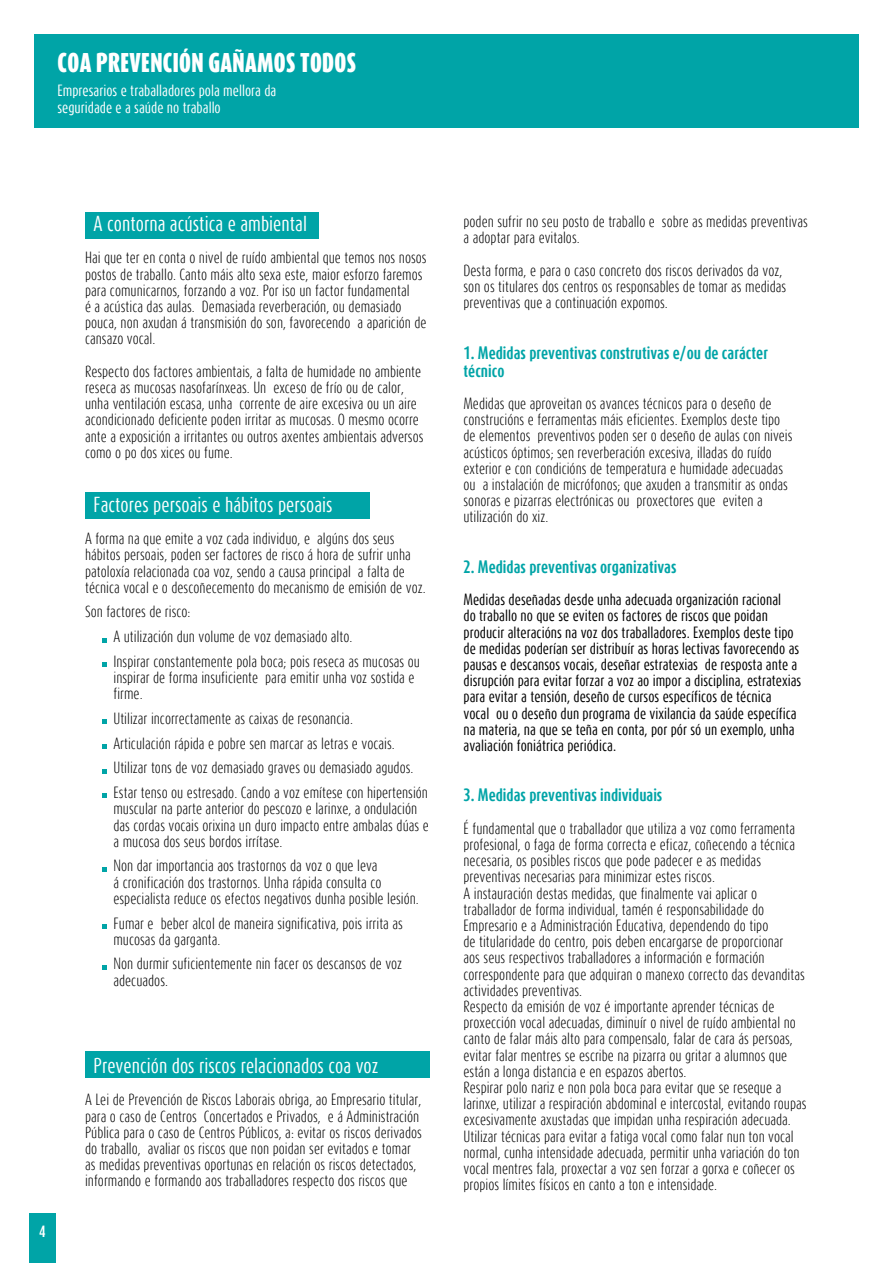
<style>
.page{position:relative;width:893px;height:1263px;background:#fff}
.page>*{position:absolute;margin:0;border:0;box-sizing:border-box;transform-origin:0 0}
.t1{font:900 22.5px "Dax Compact";letter-spacing:.015em;color:#fff}
.t2{font:18px "Dax Compact";color:#fff}
.t3{font:700 15px/18px "Dax Compact";color:#00a4a7}
.t4{font:300 13.5px/16.2px "Dax Compact";color:#000}
.t5{font:13.5px/16.2px "Dax Compact";color:#000}
.t6{font:13.5px/16.2px "Dax Compact";color:#fff}
.t7{font:700 13.5px "Dax Compact";color:#fff}
</style>
<div class="page">
<div style="left:34px;top:34px;width:825px;height:94px;background:#00a4a7"></div>
<div style="left:29px;top:1214px;width:27px;height:49px;background:#00a4a7"></div>
<div style="left:85px;top:492px;width:285px;height:26px;background:#00a4a7"></div>
<div style="left:85px;top:213px;width:234px;height:26px;background:#00a4a7"></div>
<div style="left:85px;top:1051px;width:344px;height:27px;background:#00a4a7"></div>
<svg style="left:102px;top:638px;width:4px;height:4px"></svg>
<svg style="left:102px;top:662px;width:4px;height:5px"></svg>
<svg style="left:102px;top:720px;width:4px;height:4px"></svg>
<svg style="left:102px;top:744px;width:4px;height:5px"></svg>
<svg style="left:102px;top:769px;width:4px;height:4px"></svg>
<svg style="left:102px;top:794px;width:4px;height:4px"></svg>
<svg style="left:102px;top:867px;width:4px;height:4px"></svg>
<svg style="left:102px;top:924px;width:4px;height:4px"></svg>
<svg style="left:102px;top:965px;width:4px;height:4px"></svg>
<h1 class="t1" style="left:58px;top:48px;width:300px">COA PREVENCIÓN GAÑAMOS TODOS</h1>
<p class="t6" style="left:57px;top:82px;width:221px">Empresarios e traballadores pola mellora da seguridade e a saúde no traballo</p>
<p class="t7" style="left:39px;top:1222px;width:8px">4</p>
<h2 class="t2" style="left:94px;top:212px;width:215px">A contorna acústica e ambiental</h2>
<p class="t4" style="left:85px;top:249px;width:343px">Hai que ter en conta o nivel de ruído ambiental que temos nos nosos postos de traballo. Canto máis alto sexa este, maior esforzo faremos para comunicarnos, forzando a voz. Por iso un factor fundamental<br>é a acústica das aulas. Demasiada reverberación, ou demasiado pouca, non axudan á transmisión do son, favorecendo a aparición de cansazo vocal.</p>
<p class="t4" style="left:85px;top:363px;width:340px">Respecto dos factores ambientais, a falta de humidade no ambiente reseca as mucosas nasofarínxeas. Un exceso de frío ou de calor, unha ventilación escasa, unha corrente de aire excesiva ou un aire acondicionado deficiente poden irritar as mucosas. O mesmo ocorre ante a exposición a irritantes ou outros axentes ambientais adversos como o po dos xices ou fume.</p>
<h2 class="t2" style="left:94px;top:493px;width:241px">Factores persoais e hábitos persoais</h2>
<p class="t4" style="left:85px;top:530px;width:342px">A forma na que emite a voz cada individuo, e algúns dos seus hábitos persoais, poden ser factores de risco á hora de sufrir unha patoloxía relacionada coa voz, sendo a causa principal a falta de técnica vocal e o descoñecemento do mecanismo de emisión de voz.</p>
<p class="t4" style="left:113px;top:599px;width:308px;line-height:24.8px;text-indent:-28px">Son factores de risco:<br>A utilización dun volume de voz demasiado alto.<br>Inspirar constantemente pola boca; pois reseca as mucosas ou</p>
<p class="t4" style="left:113px;top:669px;width:303px">inspirar de forma insuficiente para emitir unha voz sostida e firme.</p>
<p class="t4" style="left:113px;top:706px;width:316px;line-height:24.8px">Utilizar incorrectamente as caixas de resonancia.<br>Articulación rápida e pobre sen marcar as letras e vocais.<br>Utilizar tons de voz demasiado graves ou demasiado agudos.<br>Estar tenso ou estresado. Cando a voz emítese con hipertensión</p>
<p class="t4" style="left:113px;top:800px;width:317px">muscular na parte anterior do pescozo e larinxe, a ondulación das cordas vocais orixina un duro impacto entre ambalas dúas e a mucosa dos seus bordos irrítase.</p>
<p class="t4" style="left:113px;top:857px;width:307px">Non dar importancia aos trastornos da voz o que leva<br>á cronificación dos trastornos. Unha rápida consulta co especialista reduce os efectos negativos dunha posible lesión.</p>
<p class="t4" style="left:113px;top:914px;width:291px">Fumar e beber alcol de maneira significativa, pois irrita as mucosas da garganta.</p>
<p class="t4" style="left:113px;top:955px;width:290px">Non durmir suficientemente nin facer os descansos de voz adecuados.</p>
<h2 class="t2" style="left:94px;top:1054px;width:286px">Prevención dos riscos relacionados coa voz</h2>
<p class="t4" style="left:85px;top:1091px;width:338px">A Lei de Prevención de Riscos Laborais obriga, ao Empresario titular, para o caso de Centros Concertados e Privados, e á Administración Pública para o caso de Centros Públicos, a: evitar os riscos derivados do traballo, avaliar os riscos que non poidan ser evitados e tomar as medidas preventivas oportunas en relación os riscos detectados, informando e formando aos traballadores respecto dos riscos que</p>
<p class="t4" style="left:463px;top:213px;width:346px">poden sufrir no seu posto de traballo e sobre as medidas preventivas a adoptar para evitalos.</p>
<p class="t4" style="left:463px;top:262px;width:324px">Desta forma, e para o caso concreto dos riscos derivados da voz, son os titulares dos centros os responsables de tomar as medidas preventivas que a continuación expomos.</p>
<p class="t3" style="left:463px;top:343px;width:306px">1. Medidas preventivas construtivas e/ou de carácter técnico</p>
<p class="t4" style="left:463px;top:395px;width:331px">Medidas que aproveitan os avances técnicos para o deseño de construcións e ferramentas máis eficientes. Exemplos deste tipo de elementos preventivos poden ser o deseño de aulas con niveis acústicos óptimos; sen reverberación excesiva, illadas do ruído exterior e con condicións de temperatura e humidade adecuadas ou a instalación de micrófonos; que axuden a transmitir as ondas sonoras e pizarras electrónicas ou proxectores que eviten a utilización do xiz.</p>
<p class="t3" style="left:463px;top:557px;width:214px">2. Medidas preventivas organizativas</p>
<p class="t5" style="left:463px;top:591px;width:339px">Medidas deseñadas desde unha adecuada organización racional<br>do traballo no que se eviten os factores de riscos que poidan producir alteracións na voz dos traballadores. Exemplos deste tipo de medidas poderían ser distribuír as horas lectivas favorecendo as pausas e descansos vocais, deseñar estratexias de resposta ante a disrupción para evitar forzar a voz ao impor a disciplina, estratexias para evitar a tensión, deseño de cursos específicos de técnica<br>vocal ou o deseño dun programa de vixilancia da saúde específica na materia, na que se teña en conta, por pór só un exemplo, unha avaliación foniátrica periódica.</p>
<p class="t3" style="left:463px;top:786px;width:200px">3. Medidas preventivas individuais</p>
<p class="t4" style="left:463px;top:820px;width:345px">É fundamental que o traballador que utiliza a voz como ferramenta profesional, o faga de forma correcta e eficaz, coñecendo a técnica necesaria, os posibles riscos que pode padecer e as medidas preventivas necesarias para minimizar estes riscos.<br>A instauración destas medidas, que finalmente vai aplicar o traballador de forma individual, tamén é responsabilidade do Empresario e a Administración Educativa, dependendo do tipo<br>de titularidade do centro, pois deben encargarse de proporcionar<br>aos seus respectivos traballadores a información e formación correspondente para que adquiran o manexo correcto das devanditas actividades preventivas.<br>Respecto da emisión de voz é importante aprender técnicas de proxección vocal adecuadas, diminuír o nivel de ruído ambiental no canto de falar máis alto para compensalo, falar de cara ás persoas, evitar falar mentres se escribe na pizarra ou gritar a alumnos que están a longa distancia e en espazos abertos.<br>Respirar polo nariz e non pola boca para evitar que se reseque a larinxe, utilizar a respiración abdominal e intercostal, evitando roupas excesivamente axustadas que impidan unha respiración adecuada.<br>Utilizar técnicas para evitar a fatiga vocal como falar nun ton vocal normal, cunha intensidade adecuada, permitir unha variación do ton vocal mentres fala, proxectar a voz sen forzar a gorxa e coñecer os propios límites físicos en canto a ton e intensidade.</p>
</div>
